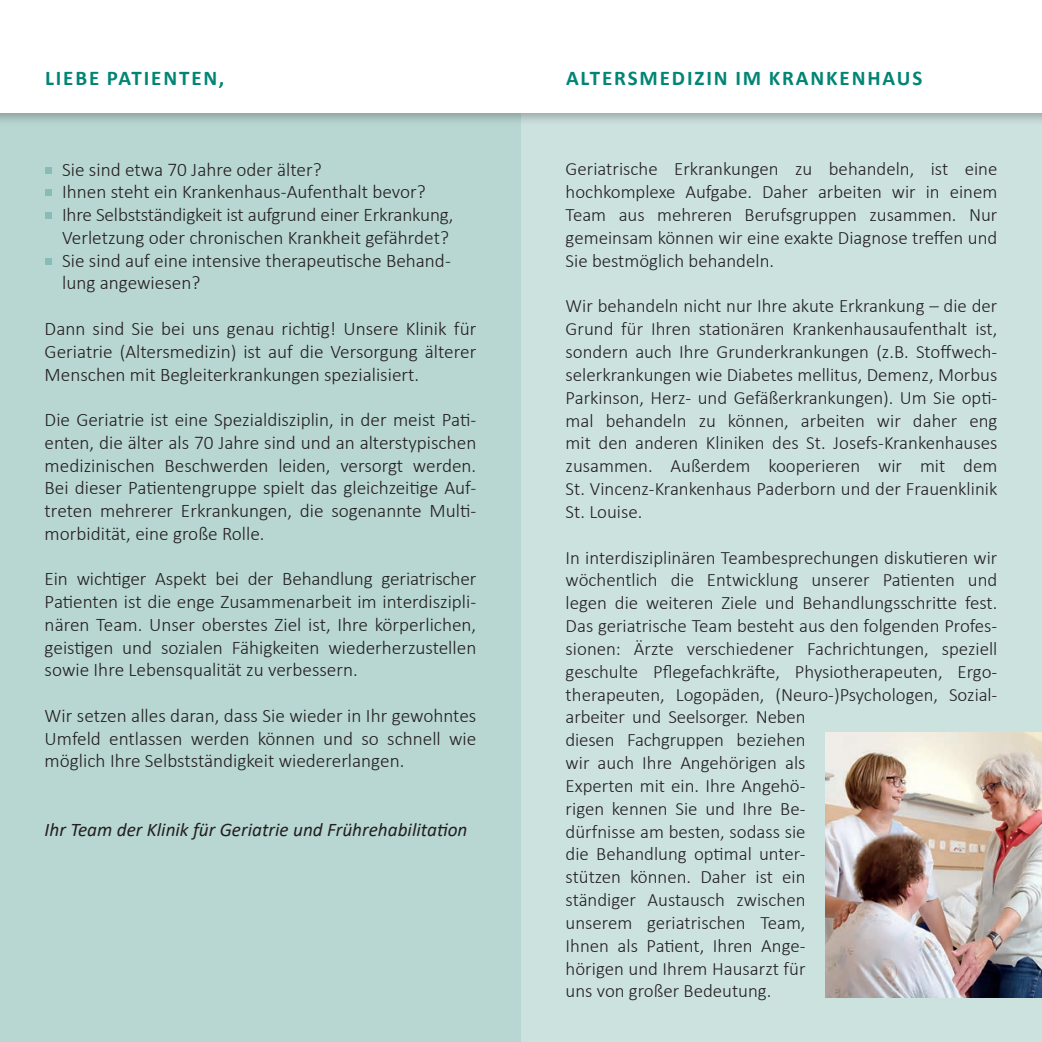
<style>
.page{position:relative;width:1042px;height:1042px;background:#fff}
.page>*{position:absolute;margin:0;border:0;box-sizing:border-box;transform-origin:0 0}
.Grundtext{font:700 21px "Calibri";letter-spacing:.09em;color:#008575}
.Grundtext-2{font:300 19.25px/22.8px "Calibri";color:#231f20;text-align:justify}
.Grundtext-3{font:italic 19.25px "Calibri";color:#231f20}
.Grundtext-4{font:300 18.9px/22.8px "Calibri";color:#231f20;text-align:justify}
</style>
<div class="page">
<div style="left:521px;top:5px;width:521px;height:1037px;background:#cce2df"></div>
<div style="left:0;top:5px;width:521px;height:1037px;background:#b8d6d2"></div>
<div style="left:0;top:0;width:1042px;height:126px;background:#231f20;opacity:.3"></div>
<div style="left:0;top:0;width:1042px;height:113px;background:#fff"></div>
<img style="left:825px;top:732px;width:217px;height:265px">
<div style="left:45px;top:167px;width:7px;height:7px;background:#88bdb7"></div>
<div style="left:45px;top:189px;width:7px;height:7px;background:#88bdb7"></div>
<div style="left:45px;top:212px;width:7px;height:7px;background:#88bdb7"></div>
<div style="left:45px;top:258px;width:7px;height:7px;background:#88bdb7"></div>
<p class="Grundtext" style="left:45px;top:63px;width:181px">LIEBE PATIENTEN,</p>
<p class="Grundtext" style="left:566px;top:63px;width:358px">ALTERSMEDIZIN IM KRANKENHAUS</p>
<p class="Grundtext-2" style="left:62px;top:158px;width:261px">Sie sind etwa 70 Jahre oder älter?</p>
<p class="Grundtext-2" style="left:62px;top:180px;width:365px">Ihnen steht ein Krankenhaus-Aufenthalt bevor?</p>
<p class="Grundtext-2" style="left:62px;top:203px;width:393px">Ihre Selbstständigkeit ist aufgrund einer Erkrankung,<br>Verletzung oder chronischen Krankheit gefährdet?</p>
<p class="Grundtext-2" style="left:62px;top:249px;width:390px">Sie sind auf eine intensive therapeutische Behand&shy;lung angewiesen?</p>
<p class="Grundtext-2" style="left:45px;top:317px;width:433px">Dann sind Sie bei uns genau richtig! Unsere Klinik für Geriatrie (Altersmedizin) ist auf die Versorgung älterer Menschen mit Begleiterkrankungen spezialisiert.</p>
<p class="Grundtext-2" style="left:45px;top:408px;width:433px">Die Geriatrie ist eine Spezialdisziplin, in der meist Pati&shy;enten, die älter als 70 Jahre sind und an alterstypischen medizinischen Beschwerden leiden, versorgt werden.<br>Bei dieser Patientengruppe spielt das gleichzeitige Auf&shy;treten mehrerer Erkrankungen, die sogenannte Multi&shy;morbidität, eine große Rolle.</p>
<p class="Grundtext-2" style="left:45px;top:567px;width:433px">Ein wichtiger Aspekt bei der Behandlung geriatrischer Patienten ist die enge Zusammenarbeit im interdiszipli&shy;nären Team. Unser oberstes Ziel ist, Ihre körperlichen, geistigen und sozialen Fähigkeiten wiederherzustellen sowie Ihre Lebensqualität zu verbessern.</p>
<p class="Grundtext-2" style="left:45px;top:704px;width:433px">Wir setzen alles daran, dass Sie wieder in Ihr gewohntes Umfeld entlassen werden können und so schnell wie möglich Ihre Selbstständigkeit wiedererlangen.</p>
<p class="Grundtext-3" style="left:45px;top:816px;width:424px">Ihr Team der Klinik für Geriatrie und Frührehabilitation</p>
<p class="Grundtext-4" style="left:566px;top:158px;width:433px">Geriatrische Erkrankungen zu behandeln, ist eine hochkomplexe Aufgabe. Daher arbeiten wir in einem Team aus mehreren Berufsgruppen zusammen. Nur gemeinsam können wir eine exakte Diagnose treffen und Sie bestmöglich behandeln.</p>
<p class="Grundtext-4" style="left:566px;top:295px;width:433px">Wir behandeln nicht nur Ihre akute Erkrankung – die der Grund für Ihren stationären Krankenhausaufenthalt ist, sondern auch Ihre Grunderkrankungen (z.B. Stoffwech&shy;selerkrankungen wie Diabetes mellitus, Demenz, Morbus Parkinson, Herz- und Gefäßerkrankungen). Um Sie opti&shy;mal behandeln zu können, arbeiten wir daher eng mit den anderen Kliniken des St. Josefs-Krankenhauses zusammen. Außerdem kooperieren wir mit dem St. Vincenz-Krankenhaus Paderborn und der Frauenklinik St. Louise.</p>
<p class="Grundtext-4" style="left:566px;top:546px;width:433px;text-align:left">In interdisziplinären Teambesprechungen diskutieren wir wöchentlich die Entwicklung unserer Patienten und legen die weiteren Ziele und Behandlungsschritte fest.<br>Das geriatrische Team besteht aus den folgenden Profes&shy;sionen: Ärzte verschiedener Fachrichtungen, speziell geschulte Pflegefachkräfte, Physiotherapeuten, Ergo&shy;therapeuten, Logopäden, (Neuro-)Psychologen, Sozial&shy;arbeiter und Seelsorger. Neben<br>diesen Fachgruppen beziehen<br>wir auch Ihre Angehörigen als<br>Experten mit ein. Ihre Angehö-<br>rigen kennen Sie und Ihre Be-<br>dürfnisse am besten, sodass sie<br>die Behandlung optimal unter-<br>stützen können. Daher ist ein<br>ständiger Austausch zwischen<br>unserem geriatrischen Team,<br>Ihnen als Patient, Ihren Ange-<br>hörigen und Ihrem Hausarzt für<br>uns von großer Bedeutung.</p>
</div>
